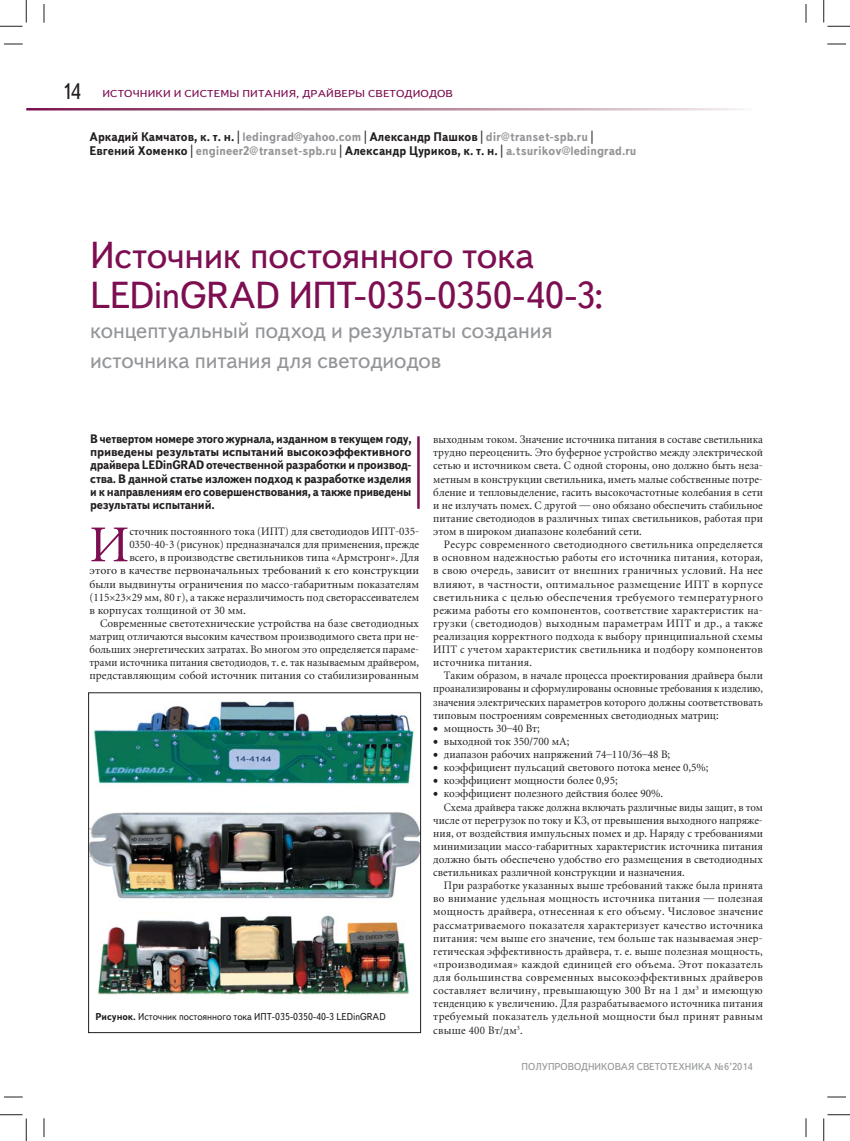
<style>
.page{position:relative;width:850px;height:1141px;background:#fff}
.page>*{position:absolute;margin:0;border:0;box-sizing:border-box;transform-origin:0 0}
.t1{font:50.88px "Miniature";color:#7d0e51}
.t2{font:37.5px/40px "Text Book C";letter-spacing:-.01em;color:#7d0e51}
.t3{font:22.5px/30px "Text Book C";letter-spacing:-.005em;color:#939598}
.t4{font:22.5px "Text Book C";color:#231f20;scale:.9 1}
.t5{font:700 12.5px/13.1px "Text Book C";color:#939598;scale:.95 1}
.t6{font:700 12.25px/13.1px "Text Book C";letter-spacing:-.025em;color:#231f20;text-align:justify;scale:.94 1}
.t7{font:11.25px/13.1px "Miniature";color:#231f20;text-align:justify}
.t8{font:11.25px/13.1px "Miniature";color:#231f20;text-align:justify;scale:.96 1}
.t9{font:11.25px "Miniature";color:#231f20;scale:.93 1}
.t10{font:11.25px "Miniature";letter-spacing:.025em;color:#231f20}
.t11{font:11.25px "Miniature";letter-spacing:.02em;color:#231f20}
.t12{font:11.25px "Miniature";letter-spacing:.02em;color:#231f20;scale:.94 1}
.t13{font:11.25px "Miniature";letter-spacing:.02em;color:#231f20;scale:.96 1}
.t14{font:11.25px "Miniature";color:#231f20;scale:.94 1}
.t15{font:10px "Text Book C";color:#231f20;scale:.95 1}
.t16{font:10px "Text Book C";letter-spacing:.01em;color:#7d0e51;scale:1.17 1}
.t17{font:10px "Text Book C";color:#939598}
.s1{color:#231f20}
.s2{font-weight:700}
</style>
<div class="page">
<hr style="left:417px;top:436px;width:3px;height:72px;background:#7d0e51">
<img style="left:90px;top:701px;width:329px;height:294px">
<div style="left:88px;top:692px;width:333px;height:340px;border:1px solid #231f20"></div>
<svg style="left:4px;top:43px;width:19px;height:2px"></svg>
<svg style="left:827px;top:43px;width:19px;height:2px"></svg>
<svg style="left:4px;top:1096px;width:19px;height:1px"></svg>
<svg style="left:827px;top:1096px;width:19px;height:1px"></svg>
<svg style="left:43px;top:4px;width:2px;height:19px"></svg>
<svg style="left:43px;top:1118px;width:2px;height:18px"></svg>
<svg style="left:805px;top:4px;width:2px;height:19px"></svg>
<svg style="left:805px;top:1118px;width:2px;height:18px"></svg>
<svg style="left:0;top:0;width:27px;height:27px"></svg>
<svg style="left:0;top:1114px;width:27px;height:26px"></svg>
<svg style="left:823px;top:0;width:27px;height:27px"></svg>
<svg style="left:823px;top:1114px;width:27px;height:26px"></svg>
<h3 class="t4" style="left:62px;top:83px;width:23px">14</h3>
<p class="t16" style="left:102px;top:90px;width:301px">ИСТОЧНИКИ И СИСТЕМЫ ПИТАНИЯ, ДРАЙВЕРЫ СВЕТОДИОДОВ</p>
<p class="t5" style="left:89px;top:132px;width:577px"><span class="s1">Аркадий Камчатов, к. т. н. |</span> ledingrad@yahoo.com <span class="s1">| Александр Пашков |</span> dir@transet-spb.ru <span class="s1">|<br>Евгений Хоменко |</span> engineer2@transet-spb.ru <span class="s1">| Александр Цуриков, к. т. н. |</span> a.tsurikov@ledingrad.ru</p>
<h2 class="t2" style="left:90px;top:239px;width:515px">Источник постоянного тока<br>LEDinGRAD ИПТ-035-0350-40-3:</h2>
<h3 class="t3" style="left:90px;top:317px;width:464px">концептуальный подход и результаты создания источника питания для светодиодов</h3>
<p class="t6" style="left:90px;top:433px;width:343px">В четвертом номере этого журнала, изданном в текущем году, приведены результаты испытаний высокоэффективного драйвера LEDinGRAD отечественной разработки и производ&shy;ства. В данной статье изложен подход к разработке изделия и к направлениям его совершенствования, а также приведены результаты испытаний.</p>
<h1 class="t1" style="left:89px;top:514px;width:41px">И</h1>
<p class="t7" style="left:129px;top:524px;width:291px">сточник постоянного тока (ИПТ) для светодиодов ИПТ-035-</p>
<p class="t8" style="left:129px;top:537px;width:303px">0350-40-3 (рисунок) предназначался для применения, прежде</p>
<p class="t7" style="left:129px;top:550px;width:291px">всего, в производстве светильников типа «Армстронг». Для</p>
<p class="t7" style="left:89px;top:564px;width:331px">этого в качестве первоначальных требований к его конструкции</p>
<p class="t7" style="left:89px;top:577px;width:331px">были выдвинуты ограничения по массо-габаритным показателям</p>
<p class="t7" style="left:89px;top:590px;width:331px">(115 23 29 мм, 80 г), а также неразличимость под светорассеивателем</p>
<p class="t7" style="left:89px;top:603px;width:158px">в корпусах толщиной от 30 мм.</p>
<p class="t7" style="left:100px;top:616px;width:320px">Современные светотехнические устройства на базе светодиодных</p>
<p class="t8" style="left:89px;top:629px;width:345px">матриц отличаются высоким качеством производимого света при не-</p>
<p class="t9" style="left:89px;top:642px;width:356px">больших энергетических затратах. Во многом это определяется параме-</p>
<p class="t9" style="left:89px;top:655px;width:356px">трами источника питания светодиодов, т. е. так называемым драйвером,</p>
<p class="t7" style="left:89px;top:668px;width:331px">представляющим собой источник питания со стабилизированным</p>
<p class="t15" style="left:95px;top:1013px;width:307px"><span class="s2">Рисунок.</span> Источник постоянного тока ИПТ-035-0350-40-3 LEDinGRAD</p>
<p class="t8" style="left:433px;top:432px;width:345px">выходным током. Значение источника питания в составе светильника трудно переоценить. Это буферное устройство между электрической сетью и источником света. С одной стороны, оно должно быть неза&shy;метным в конструкции светильника, иметь малые собственные потре&shy;бление и тепловыделение, гасить высокочастотные колебания в сети и не излучать помех. С другой — оно обязано обеспечить стабильное питание светодиодов в различных типах светильников, работая при этом в широком диапазоне колебаний сети.</p>
<p class="t7" style="left:433px;top:537px;width:331px;text-indent:11px">Ресурс современного светодиодного светильника определяется в основном надежностью работы его источника питания, которая, в свою очередь, зависит от внешних граничных условий. На нее влияют, в частности, оптимальное размещение ИПТ в корпусе светильника с целью обеспечения требуемого температурного режима работы его компонентов, соответствие характеристик на&shy;грузки (светодиодов) выходным параметрам ИПТ и др., а также реализация корректного подхода к выбору принципиальной схемы ИПТ с учетом характеристик светильника и подбору компонентов источника питания.</p>
<p class="t8" style="left:433px;top:668px;width:345px;text-indent:11px">Таким образом, в начале процесса проектирования драйвера были проанализированы и сформулированы основные требования к изделию, значения электрических параметров которого должны соответствовать типовым построениям современных светодиодных матриц:</p>
<p class="t7" style="left:433px;top:721px;width:108px">• мощность 30–40 Вт;</p>
<p class="t7" style="left:433px;top:734px;width:138px">• выходной ток 350/700 мА;</p>
<p class="t7" style="left:433px;top:747px;width:238px">• диапазон рабочих напряжений 74–110/36–48 В;</p>
<p class="t7" style="left:433px;top:760px;width:277px">• коэффициент пульсаций светового потока менее 0,5%;</p>
<p class="t7" style="left:433px;top:773px;width:186px">• коэффициент мощности более 0,95;</p>
<p class="t7" style="left:433px;top:786px;width:231px">• коэффициент полезного действия более 90%.</p>
<p class="t9" style="left:444px;top:800px;width:344px">Схема драйвера также должна включать различные виды защит, в том</p>
<p class="t14" style="left:433px;top:813px;width:352px">числе от перегрузок по току и КЗ, от превышения выходного напряже-</p>
<p class="t8" style="left:433px;top:826px;width:345px">ния, от воздействия импульсных помех и др. Наряду с требованиями</p>
<p class="t7" style="left:433px;top:839px;width:331px">минимизации массо-габаритных характеристик источника питания</p>
<p class="t7" style="left:433px;top:852px;width:331px">должно быть обеспечено удобство его размещения в светодиодных</p>
<p class="t8" style="left:433px;top:865px;width:263px">светильниках различной конструкции и назначения.</p>
<p class="t12" style="left:444px;top:878px;width:341px">При разработке указанных выше требований также была принята</p>
<p class="t11" style="left:433px;top:891px;width:331px">во внимание удельная мощность источника питания — полезная</p>
<p class="t11" style="left:433px;top:904px;width:331px">мощность драйвера, отнесенная к его объему. Числовое значение</p>
<p class="t10" style="left:433px;top:918px;width:331px">рассматриваемого показателя характеризует качество источника</p>
<p class="t13" style="left:433px;top:931px;width:345px">питания: чем выше его значение, тем больше так называемая энер-</p>
<p class="t12" style="left:433px;top:944px;width:352px">гетическая эффективность драйвера, т. е. выше полезная мощность,</p>
<p class="t10" style="left:433px;top:957px;width:331px">«производимая» каждой единицей его объема. Этот показатель</p>
<p class="t10" style="left:433px;top:970px;width:331px">для большинства современных высокоэффективных драйверов</p>
<p class="t11" style="left:433px;top:983px;width:331px">составляет величину, превышающую 300 Вт на 1 дм<sup>3</sup> и имеющую</p>
<p class="t9" style="left:433px;top:996px;width:356px">тенденцию к увеличению. Для разрабатываемого источника питания</p>
<p class="t10" style="left:433px;top:1009px;width:331px">требуемый показатель удельной мощности был принят равным</p>
<p class="t13" style="left:433px;top:1022px;width:95px">свыше 400 Вт/дм<sup>3</sup>.</p>
<p class="t17" style="left:522px;top:1062px;width:233px">ПОЛУПРОВОДНИКОВАЯ СВЕТОТЕХНИКА №6’2014</p>
</div>
